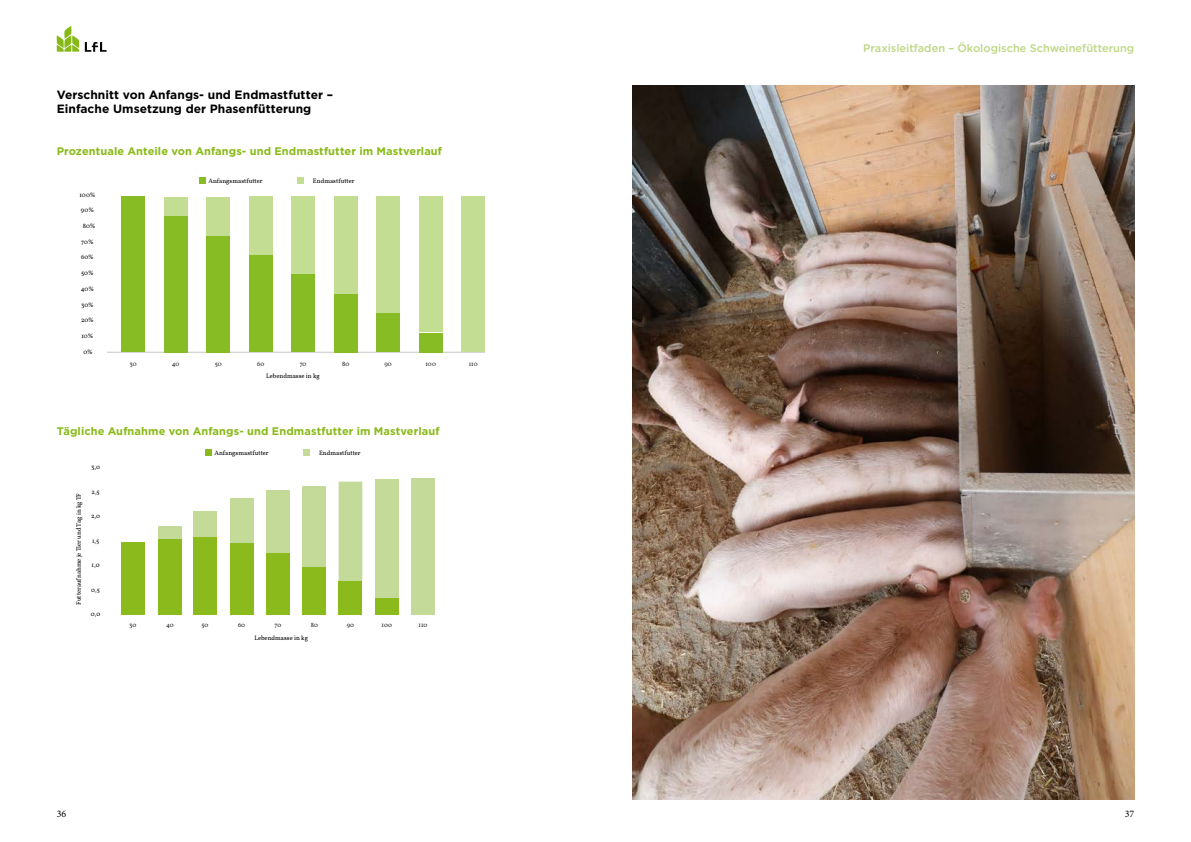
<style>
.page{position:relative;width:1191px;height:842px;background:#fff}
.page>*{position:absolute;margin:0;border:0;box-sizing:border-box;transform-origin:0 0}
.Head_bold{font:700 12px/14px "Gotham";letter-spacing:.005em;color:#000}
.Tabellen___ABB_Head{font:700 11px "Gotham";letter-spacing:.01em;color:#89ba17}
.t1{font:500 11px "Gotham";color:#bed682}
.t2{font:10px "Minion Pro";color:#000}
.t3{font:6.5px "Vollkorn";color:#000204}
.t4{font:6.5px "Vollkorn";color:#000}
.t5{font:6.5px "Vollkorn";color:#1d1d1b}
.t6{font:6.5px "Vollkorn";color:#1a1d1c}
</style>
<div class="page">
<svg style="left:57px;top:26px;width:22px;height:26px"></svg>
<svg style="left:85px;top:42px;width:22px;height:10px"></svg>
<hr style="left:107px;top:352px;width:378px;height:1px;background:#c6c6c6">
<div style="left:121px;top:197px;width:24px;height:155px;background:#87bc25"></div>
<div style="left:164px;top:216px;width:23px;height:136px;background:#87bc25"></div>
<div style="left:206px;top:236px;width:24px;height:116px;background:#87bc25"></div>
<div style="left:249px;top:255px;width:23px;height:97px;background:#87bc25"></div>
<div style="left:291px;top:275px;width:24px;height:77px;background:#87bc25"></div>
<div style="left:334px;top:294px;width:23px;height:58px;background:#87bc25"></div>
<div style="left:376px;top:313px;width:24px;height:39px;background:#87bc25"></div>
<div style="left:419px;top:333px;width:23px;height:19px;background:#87bc25"></div>
<div style="left:199px;top:177px;width:6px;height:7px;background:#87bc25"></div>
<div style="left:297px;top:177px;width:6px;height:7px;background:#c3dd92"></div>
<div style="left:206px;top:197px;width:24px;height:41px;background:#c3dd92"></div>
<svg style="left:164px;top:197px;width:23px;height:19px"></svg>
<div style="left:249px;top:196px;width:23px;height:60px;background:#c3dd92"></div>
<div style="left:291px;top:196px;width:24px;height:78px;background:#c3dd92"></div>
<div style="left:334px;top:197px;width:23px;height:97px;background:#c3dd92"></div>
<div style="left:376px;top:197px;width:24px;height:116px;background:#c3dd92"></div>
<div style="left:419px;top:196px;width:23px;height:136px;background:#c3dd92"></div>
<div style="left:461px;top:197px;width:24px;height:155px;background:#c3dd92"></div>
<div style="left:121px;top:543px;width:24px;height:72px;background:#8aba1c"></div>
<svg style="left:205px;top:449px;width:6px;height:6px"></svg>
<svg style="left:303px;top:449px;width:6px;height:6px"></svg>
<div style="left:193px;top:537px;width:24px;height:78px;background:#8aba1c"></div>
<svg style="left:193px;top:512px;width:24px;height:25px"></svg>
<div style="left:158px;top:538px;width:24px;height:77px;background:#8aba1c"></div>
<svg style="left:158px;top:526px;width:24px;height:12px"></svg>
<div style="left:230px;top:543px;width:23px;height:72px;background:#8aba1c"></div>
<svg style="left:230px;top:499px;width:23px;height:44px"></svg>
<div style="left:266px;top:553px;width:24px;height:62px;background:#8aba1c"></div>
<div style="left:266px;top:491px;width:24px;height:62px;background:#c3da99"></div>
<div style="left:302px;top:567px;width:24px;height:48px;background:#8aba1c"></div>
<div style="left:302px;top:486px;width:24px;height:80px;background:#c3da99"></div>
<div style="left:338px;top:581px;width:24px;height:34px;background:#8aba1c"></div>
<div style="left:338px;top:482px;width:24px;height:99px;background:#c3da99"></div>
<div style="left:375px;top:598px;width:23px;height:17px;background:#8aba1c"></div>
<div style="left:375px;top:479px;width:23px;height:118px;background:#c3da99"></div>
<div style="left:411px;top:479px;width:24px;height:136px;background:#c3da99"></div>
<img style="left:632px;top:85px;width:502px;height:714px">
<h2 class="Head_bold" style="left:57px;top:88px;width:278px">Verschnitt von Anfangs- und Endmastfutter –<br>Einfache Umsetzung der Phasenfütterung</h2>
<h2 class="Tabellen___ABB_Head" style="left:57px;top:144px;width:387px">Prozentuale Anteile von Anfangs- und Endmastfutter im Mastverlauf</h2>
<p class="t4" style="left:208px;top:177px;width:56px">Anfangsmastfutter</p>
<p class="t4" style="left:313px;top:177px;width:43px">Endmastfutter</p>
<p class="t4" style="left:79px;top:190px;width:17px">100%</p>
<p class="t4" style="left:81px;top:206px;width:14px">90%</p>
<p class="t4" style="left:81px;top:237px;width:14px">70%</p>
<p class="t4" style="left:83px;top:222px;width:14px">80%</p>
<p class="t4" style="left:81px;top:253px;width:14px">60%</p>
<p class="t4" style="left:81px;top:269px;width:14px">50%</p>
<p class="t4" style="left:81px;top:284px;width:15px">40%</p>
<p class="t4" style="left:81px;top:300px;width:14px">30%</p>
<p class="t4" style="left:81px;top:316px;width:14px">20%</p>
<p class="t4" style="left:81px;top:332px;width:13px">10%</p>
<p class="t4" style="left:83px;top:347px;width:11px">0%</p>
<p class="t5" style="left:129px;top:360px;width:9px">30</p>
<p class="t5" style="left:172px;top:360px;width:9px">40</p>
<p class="t5" style="left:215px;top:360px;width:8px">50</p>
<p class="t5" style="left:257px;top:360px;width:9px">60</p>
<p class="t5" style="left:300px;top:360px;width:8px">70</p>
<p class="t5" style="left:342px;top:360px;width:9px">80</p>
<p class="t5" style="left:384px;top:360px;width:9px">90</p>
<p class="t5" style="left:425px;top:360px;width:12px">100</p>
<p class="t5" style="left:469px;top:360px;width:10px">110</p>
<p class="t4" style="left:266px;top:371px;width:55px">Lebendmasse in kg</p>
<h2 class="Tabellen___ABB_Head" style="left:57px;top:424px;width:384px">Tägliche Aufnahme von Anfangs- und Endmastfutter im Mastverlauf</h2>
<p class="t3" style="left:214px;top:450px;width:56px">Anfangsmastfutter</p>
<p class="t3" style="left:319px;top:450px;width:43px">Endmastfutter</p>
<p class="t3" style="left:76px;top:605px;width:113px;rotate:-90deg">Futteraufnahme je Tier und Tag in kg TF</p>
<p class="t3" style="left:91px;top:465px;width:10px">3,0</p>
<p class="t3" style="left:91px;top:489px;width:10px">2,5</p>
<p class="t3" style="left:91px;top:513px;width:11px">2,0</p>
<p class="t3" style="left:92px;top:538px;width:9px">1,5</p>
<p class="t3" style="left:92px;top:562px;width:10px">1,0</p>
<p class="t3" style="left:91px;top:587px;width:10px">0,5</p>
<p class="t3" style="left:91px;top:611px;width:11px">0,0</p>
<p class="t6" style="left:129px;top:622px;width:9px">30</p>
<p class="t6" style="left:166px;top:622px;width:9px">40</p>
<p class="t6" style="left:202px;top:622px;width:8px">50</p>
<p class="t6" style="left:238px;top:622px;width:9px">60</p>
<p class="t6" style="left:274px;top:622px;width:8px">70</p>
<p class="t6" style="left:311px;top:622px;width:9px">80</p>
<p class="t6" style="left:347px;top:622px;width:9px">90</p>
<p class="t6" style="left:381px;top:622px;width:12px">100</p>
<p class="t6" style="left:418px;top:622px;width:10px">110</p>
<p class="t3" style="left:254px;top:635px;width:55px">Lebendmasse in kg</p>
<p class="t1" style="left:863px;top:41px;width:272px">Praxisleitfaden – Ökologische Schweinefütterung</p>
<p class="t2" style="left:57px;top:808px;width:11px">36</p>
<p class="t2" style="left:1124px;top:808px;width:11px">37</p>
</div>
